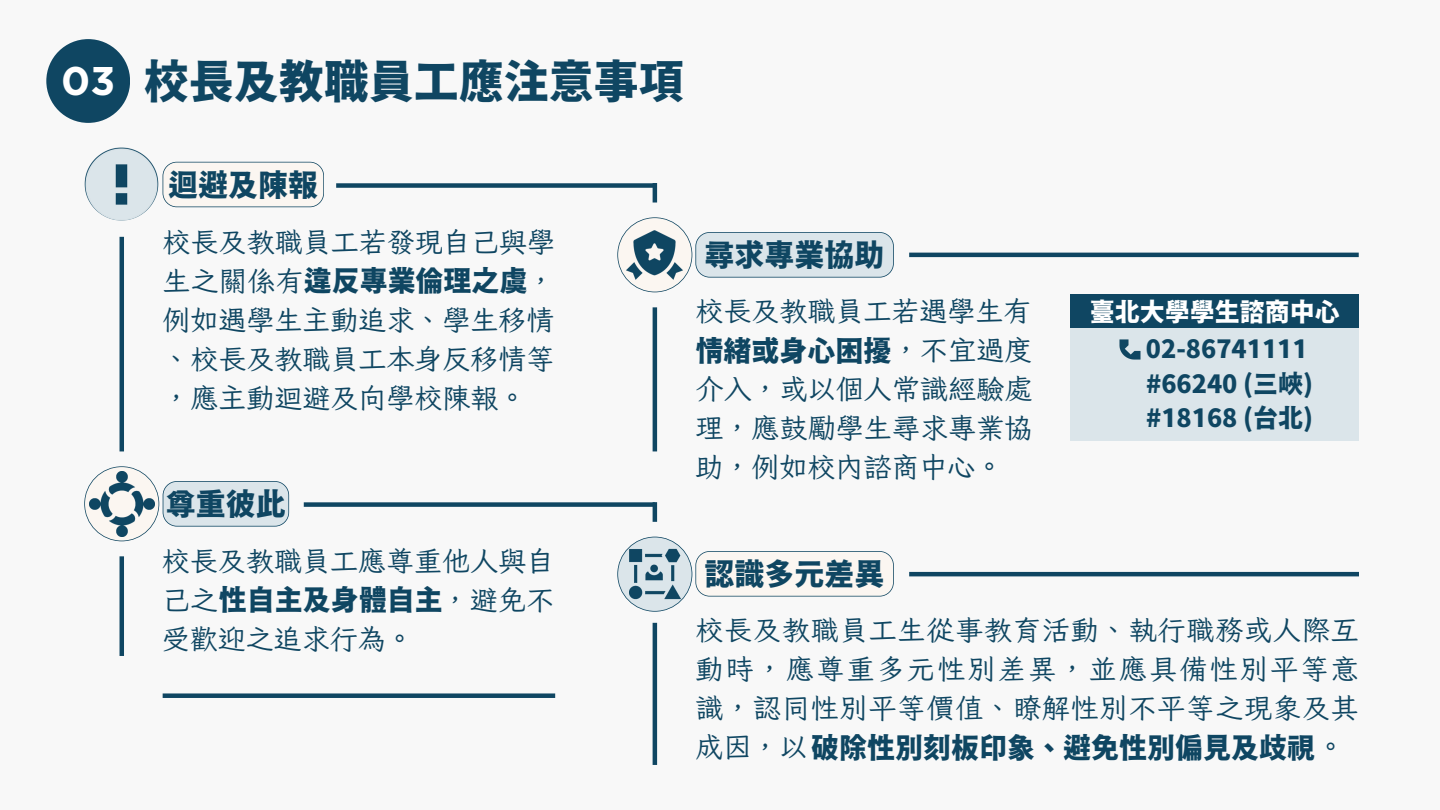
<style>
.page{position:relative;width:1440px;height:810px;background:#f8f8f8}
.page>*{position:absolute;margin:0;border:0;box-sizing:border-box;transform-origin:0 0}
.t1{font:45px "Gen Seki Gothic TW H";color:#0f4662}
.t2{font:700 40px "Gotham";color:#fff}
.t3{font:30px "Gen Seki Gothic TW H";color:#0f4662}
.t4{font:28px/39px "Iansui 094";color:#0f4662;text-align:justify}
.t5{font:25px "Gen Seki Gothic TW H";color:#0f4662}
.t6{font:25px "Gen Seki Gothic TW H";color:#fff}
.s1{font-family:"Gen Seki Gothic TW H"}
</style>
<div class="page">
<div style="left:46px;top:39px;width:84px;height:84px;background:#0f4662;border-radius:50%"></div>
<div style="left:336px;top:183px;width:319px;height:5px;background:#0f4662"></div>
<div style="left:1071px;top:295px;width:288px;height:34px;background:#0f4662"></div>
<div style="left:1071px;top:328px;width:288px;height:113px;background:#dbe5ea"></div>
<img style="left:1119px;top:339px;width:22px;height:21px">
<svg style="left:163px;top:162px;width:161px;height:45px"></svg>
<img style="left:84px;top:147px;width:79px;height:74px">
<svg style="left:84px;top:466px;width:205px;height:75px"></svg>
<svg style="left:617px;top:217px;width:277px;height:75px"></svg>
<svg style="left:617px;top:537px;width:277px;height:75px"></svg>
<hr style="left:653px;top:183px;width:4px;height:20px;background:#0f4662">
<hr style="left:120px;top:237px;width:4px;height:214px;background:#0f4662">
<hr style="left:653px;top:307px;width:4px;height:144px;background:#0f4662">
<div style="left:304px;top:502px;width:351px;height:5px;background:#0f4662"></div>
<hr style="left:653px;top:502px;width:4px;height:20px;background:#0f4662">
<hr style="left:909px;top:253px;width:450px;height:4px;background:#0f4662">
<hr style="left:909px;top:572px;width:450px;height:4px;background:#0f4662">
<hr style="left:120px;top:556px;width:4px;height:100px;background:#0f4662">
<hr style="left:653px;top:623px;width:4px;height:142px;background:#0f4662">
<div style="left:163px;top:693px;width:392px;height:5px;background:#0f4662"></div>
<img style="left:90px;top:472px;width:64px;height:64px">
<img style="left:629px;top:548px;width:51px;height:51px">
<img style="left:623px;top:223px;width:64px;height:64px">
<p class="t2" style="left:61px;top:57px;width:56px">03</p>
<h1 class="t1" style="left:144px;top:58px;width:541px">校長及教職員工應注意事項</h1>
<p class="t3" style="left:168px;top:169px;width:151px">迴避及陳報</p>
<p class="t4" style="left:163px;top:222px;width:394px">校長及教職員工若發現自己與學生之關係有<span class="s1">違反專業倫理之虞</span>，例如遇學生主動追求、學生移情、校長及教職員工本身反移情等，應主動迴避及向學校陳報。</p>
<p class="t3" style="left:166px;top:489px;width:121px">尊重彼此</p>
<p class="t4" style="left:162px;top:541px;width:394px;text-align:left">校長及教職員工應尊重他人與自己之<span class="s1">性自主及身體自主</span>，避免不受歡迎之追求行為。</p>
<h2 class="t3" style="left:705px;top:240px;width:181px">尋求專業協助</h2>
<p class="t4" style="left:695px;top:291px;width:339px">校長及教職員工若遇學生有<span class="s1">情緒或身心困擾</span>，不宜過度介入，或以個人常識經驗處理，應鼓勵學生尋求專業協助，例如校內諮商中心。</p>
<p class="t6" style="left:1090px;top:299px;width:251px">臺北大學學生諮商中心</p>
<h2 class="t5" style="left:1146px;top:336px;width:163px">02-86741111</h2>
<h3 class="t5" style="left:1146px;top:371px;width:169px">#66240 (三峽)</h3>
<h2 class="t5" style="left:1146px;top:405px;width:169px">#18168 (台北)</h2>
<h2 class="t3" style="left:705px;top:559px;width:181px">認識多元差異</h2>
<h3 class="t4" style="left:695px;top:610px;width:665px">校長及教職員工生從事教育活動、執行職務或人際互動時，應尊重多元性別差異，並應具備性別平等意識，認同性別平等價值、瞭解性別不平等之現象及其成因，以<span class="s1">破除性別刻板印象、避免性別偏見及歧視</span>。</h3>
</div>
